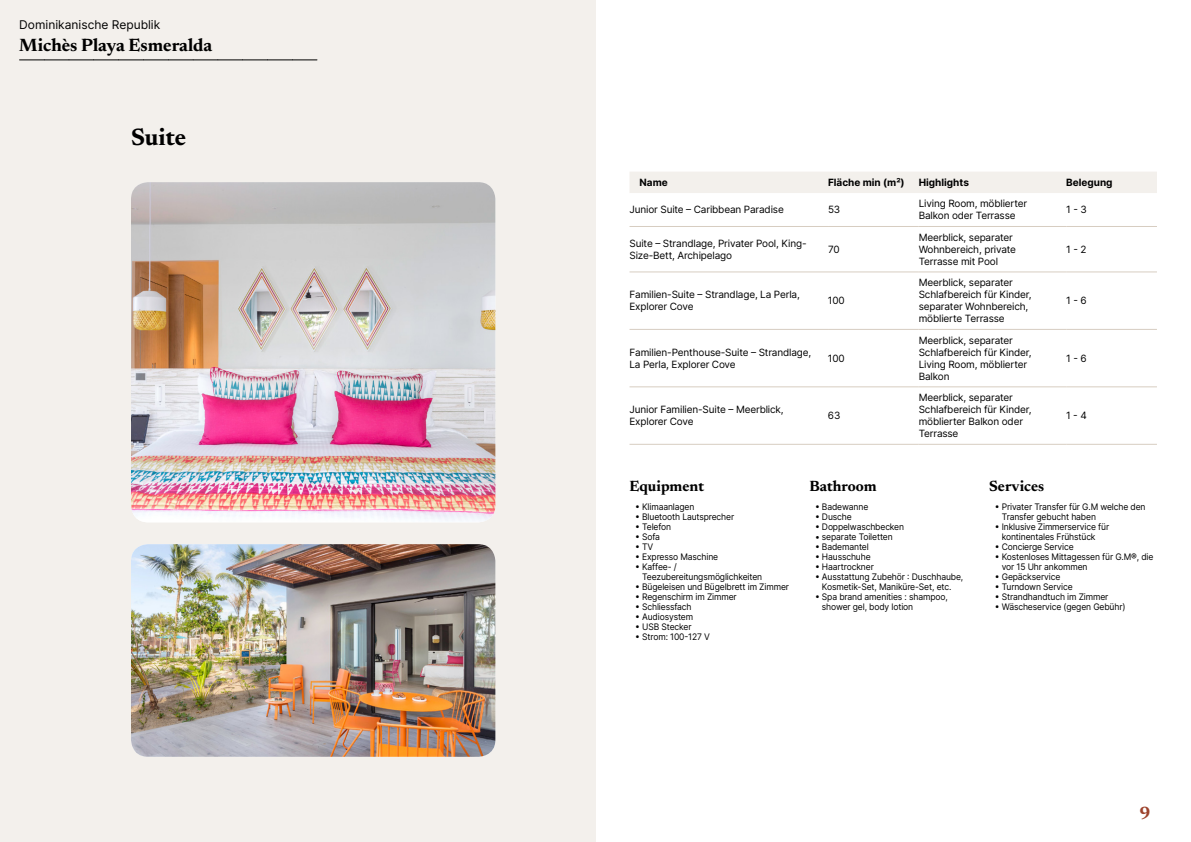
<style>
.page{position:relative;width:1191px;height:842px;background:#fff}
.page>*{position:absolute;margin:0;border:0;box-sizing:border-box;transform-origin:0 0}
.t1{font:700 24px "Newsreader 24 pt";color:#000}
.t2{font:700 18px "Newsreader 24 pt";color:#000}
.t3{font:700 18px "Newsreader 24 pt";color:#9d432c}
.t4{font:700 15px "Newsreader 24 pt";color:#000}
.t5{font:12px "Inter";color:#000}
.t6{font:10px/12px "Inter";letter-spacing:-.015em;color:#000}
.t7{font:700 10px "Inter";color:#000}
.t8{font:9px/10px "Inter";letter-spacing:-.015em;color:#000;scale:.95 1}
</style>
<div class="page">
<div style="left:0;top:0;width:595px;height:842px;background:#f3f0ec"></div>
<img style="left:131px;top:182px;width:364px;height:340px">
<img style="left:131px;top:544px;width:364px;height:213px">
<svg style="left:20px;top:60px;width:297px;height:1px"></svg>
<div style="left:630px;top:172px;width:527px;height:21px;background:#f3f0ec"></div>
<hr style="left:629px;top:226px;width:199px;height:1px;background:#d7cdc1">
<hr style="left:828px;top:226px;width:90px;height:1px;background:#d7cdc1">
<hr style="left:918px;top:226px;width:148px;height:1px;background:#d7cdc1">
<hr style="left:1066px;top:226px;width:91px;height:1px;background:#d7cdc1">
<hr style="left:629px;top:271px;width:199px;height:1px;background:#d7cdc1">
<hr style="left:828px;top:271px;width:90px;height:1px;background:#d7cdc1">
<hr style="left:918px;top:271px;width:148px;height:1px;background:#d7cdc1">
<hr style="left:1066px;top:271px;width:91px;height:1px;background:#d7cdc1">
<hr style="left:629px;top:329px;width:199px;height:1px;background:#d7cdc1">
<hr style="left:828px;top:329px;width:90px;height:1px;background:#d7cdc1">
<hr style="left:918px;top:329px;width:148px;height:1px;background:#d7cdc1">
<hr style="left:1066px;top:329px;width:91px;height:1px;background:#d7cdc1">
<hr style="left:629px;top:386px;width:199px;height:1px;background:#d7cdc1">
<hr style="left:828px;top:386px;width:90px;height:1px;background:#d7cdc1">
<hr style="left:918px;top:386px;width:148px;height:1px;background:#d7cdc1">
<hr style="left:1066px;top:386px;width:91px;height:1px;background:#d7cdc1">
<hr style="left:629px;top:444px;width:199px;height:1px;background:#d7cdc1">
<hr style="left:828px;top:444px;width:90px;height:1px;background:#d7cdc1">
<hr style="left:918px;top:444px;width:148px;height:1px;background:#d7cdc1">
<hr style="left:1066px;top:444px;width:91px;height:1px;background:#d7cdc1">
<h3 class="t5" style="left:19px;top:15px;width:143px">Dominikanische Republik</h3>
<h2 class="t2" style="left:19px;top:32px;width:194px">Michès Playa Esmeralda</h2>
<h1 class="t1" style="left:131px;top:120px;width:57px">Suite</h1>
<p class="t7" style="left:639px;top:175px;width:30px">Name</p>
<p class="t7" style="left:828px;top:175px;width:78px">Fläche min (m²)</p>
<p class="t7" style="left:918px;top:175px;width:52px">Highlights</p>
<p class="t7" style="left:1066px;top:175px;width:48px">Belegung</p>
<p class="t6" style="left:629px;top:204px;width:156px">Junior Suite – Caribbean Paradise</p>
<p class="t6" style="left:828px;top:204px;width:14px">53</p>
<p class="t6" style="left:918px;top:198px;width:110px">Living Room, möblierter<br>Balkon oder Terrasse</p>
<p class="t6" style="left:1066px;top:204px;width:22px">1 - 3</p>
<p class="t6" style="left:629px;top:237px;width:179px">Suite – Strandlage, Privater Pool, King-<br>Size-Bett, Archipelago</p>
<p class="t6" style="left:828px;top:243px;width:13px">70</p>
<p class="t6" style="left:918px;top:231px;width:99px">Meerblick, separater<br>Wohnbereich, private<br>Terrasse mit Pool</p>
<p class="t6" style="left:1066px;top:243px;width:22px">1 - 2</p>
<p class="t6" style="left:629px;top:288px;width:172px">Familien-Suite – Strandlage, La Perla,<br>Explorer Cove</p>
<p class="t6" style="left:828px;top:294px;width:18px">100</p>
<p class="t6" style="left:629px;top:346px;width:183px">Familien-Penthouse-Suite – Strandlage,<br>La Perla, Explorer Cove</p>
<p class="t6" style="left:828px;top:352px;width:18px">100</p>
<p class="t6" style="left:629px;top:403px;width:156px">Junior Familien-Suite – Meerblick,<br>Explorer Cove</p>
<p class="t6" style="left:828px;top:409px;width:14px">63</p>
<p class="t6" style="left:918px;top:276px;width:114px">Meerblick, separater<br>Schlafbereich für Kinder, separater Wohnbereich, möblierte Terrasse</p>
<p class="t6" style="left:918px;top:334px;width:114px">Meerblick, separater<br>Schlafbereich für Kinder,<br>Living Room, möblierter<br>Balkon</p>
<p class="t6" style="left:918px;top:391px;width:114px">Meerblick, separater<br>Schlafbereich für Kinder, möblierter Balkon oder<br>Terrasse</p>
<p class="t6" style="left:1066px;top:294px;width:22px">1 - 6</p>
<p class="t6" style="left:1066px;top:352px;width:22px">1 - 6</p>
<p class="t6" style="left:1066px;top:409px;width:22px">1 - 4</p>
<h3 class="t4" style="left:629px;top:475px;width:76px">Equipment</h3>
<p class="t8" style="left:635px;top:501px;width:64px">• Klimaanlagen</p>
<p class="t8" style="left:635px;top:511px;width:106px">• Bluetooth Lautsprecher</p>
<p class="t8" style="left:635px;top:521px;width:39px">• Telefon</p>
<p class="t8" style="left:635px;top:531px;width:28px">• Sofa</p>
<p class="t8" style="left:635px;top:541px;width:21px">• TV</p>
<p class="t8" style="left:635px;top:551px;width:89px">• Expresso Maschine</p>
<p class="t8" style="left:642px;top:561px;width:128px;text-indent:-7px">• Kaffee- /<br>Teezubereitungsmöglichkeiten</p>
<p class="t8" style="left:635px;top:581px;width:163px">• Bügeleisen und Bügelbrett im Zimmer</p>
<p class="t8" style="left:635px;top:591px;width:108px">• Regenschirm im Zimmer</p>
<p class="t8" style="left:635px;top:601px;width:61px">• Schliessfach</p>
<p class="t8" style="left:635px;top:611px;width:63px">• Audiosystem</p>
<p class="t8" style="left:635px;top:621px;width:61px">• USB Stecker</p>
<p class="t8" style="left:635px;top:631px;width:80px">• Strom: 100-127 V</p>
<h3 class="t4" style="left:809px;top:475px;width:69px">Bathroom</h3>
<p class="t8" style="left:815px;top:501px;width:58px">• Badewanne</p>
<p class="t8" style="left:815px;top:511px;width:40px">• Dusche</p>
<p class="t8" style="left:815px;top:521px;width:95px">• Doppelwaschbecken</p>
<p class="t8" style="left:815px;top:531px;width:83px">• separate Toiletten</p>
<p class="t8" style="left:815px;top:541px;width:58px">• Bademantel</p>
<p class="t8" style="left:815px;top:551px;width:60px">• Hausschuhe</p>
<p class="t8" style="left:815px;top:561px;width:63px">• Haartrockner</p>
<p class="t8" style="left:815px;top:571px;width:158px;text-align:center">• Ausstattung Zubehör : Duschhaube,<br>Kosmetik-Set, Maniküre-Set, etc.</p>
<p class="t8" style="left:822px;top:591px;width:134px;text-indent:-7px">• Spa brand amenities : shampoo, shower gel, body lotion</p>
<h3 class="t4" style="left:989px;top:475px;width:57px">Services</h3>
<p class="t8" style="left:1001px;top:501px;width:153px;text-indent:-7px">• Privater Transfer für G.M welche den<br>Transfer gebucht haben</p>
<p class="t8" style="left:1001px;top:521px;width:115px;text-indent:-7px">• Inklusive Zimmerservice für kontinentales Frühstück</p>
<p class="t8" style="left:994px;top:541px;width:85px">• Concierge Service</p>
<p class="t8" style="left:1001px;top:551px;width:161px;text-indent:-7px">• Kostenloses Mittagessen für G.M®, die vor 15 Uhr ankommen</p>
<p class="t8" style="left:994px;top:571px;width:70px">• Gepäckservice</p>
<p class="t8" style="left:994px;top:581px;width:84px">• Turndown Service</p>
<p class="t8" style="left:994px;top:591px;width:121px">• Strandhandtuch im Zimmer</p>
<p class="t8" style="left:994px;top:601px;width:139px">• Wäscheservice (gegen Gebühr)</p>
<h2 class="t3" style="left:1139px;top:800px;width:13px">9</h2>
</div>
